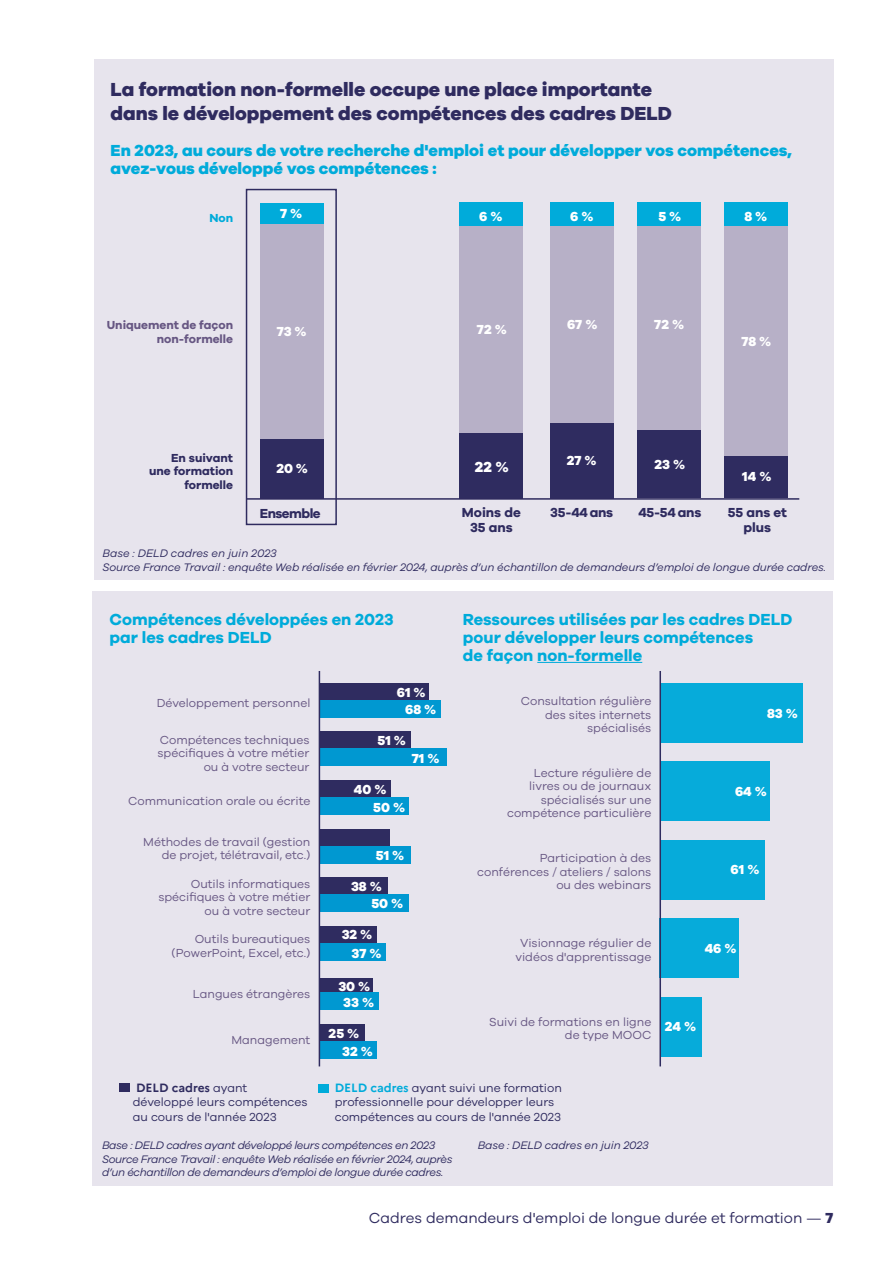
<style>
.page{position:relative;width:893px;height:1263px;background:#fff}
.page>*{position:absolute;margin:0;border:0;box-sizing:border-box;transform-origin:0 0}
.t1{font:800 19.5px/23.4px "Galano Grotesque";color:#2f2b5f}
.t2{font:700 16.5px/18px "Galano Grotesque";color:#00abda}
.t3{font:800 16.5px/18px "Galano Grotesque";color:#00abda}
.t4{font:15px "Galano Grotesque";color:#2f2b5f}
.t5{font:800 15px "Galano Grotesque";color:#fff}
.t6{font:800 13.5px/17.9px "Galano Grotesque";color:#fff}
.t7{font:700 13.5px/15px "Galano Grotesque";letter-spacing:-.01em;color:#2f2b5f;text-align:center}
.t8{font:700 13.5px "Galano Grotesque";letter-spacing:-.04em;color:#2f2b5f}
.t9{font:12px/13.5px "Galano Grotesque";color:#675783;text-align:right}
.t10{font:12px/14.4px "Galano Grotesque";color:#2f2b5f}
.t11{font:700 12px/13.5px "Galano Grotesque";color:#675783;text-align:right}
.t12{font:700 12px/13.5px "Galano Grotesque";color:#2f2b5f;text-align:right}
.t13{font:700 12px "Marianne";color:#2f2b5f}
.t14{font:700 12px "Galano Grotesque";color:#00abda}
.t15{font:italic 11.25px/13.5px "Galano Grotesque";letter-spacing:-.03em;color:#2f2b5f}
.t16{font:italic 11.25px/13.5px "Galano Grotesque";letter-spacing:-.01em;color:#2f2b5f}
.s1{font-family:"Galano Grotesque";font-weight:400}
.s2{font-family:"Marianne";font-weight:700;color:#00abda}
.s3{font-weight:800}
</style>
<div class="page">
<div style="left:94px;top:60px;width:739px;height:520px;background:#e7e4ed"></div>
<div style="left:92px;top:591px;width:741px;height:594px;background:#e7e4ed"></div>
<hr style="left:537px;top:662px;width:105px;height:1px;background:#00abda">
<div style="left:260px;top:223px;width:64px;height:216px;background:#b7b0c7"></div>
<div style="left:260px;top:203px;width:64px;height:20px;background:#00abda"></div>
<div style="left:260px;top:439px;width:64px;height:59px;background:#2f2c60"></div>
<div style="left:637px;top:430px;width:64px;height:68px;background:#2f2c60"></div>
<div style="left:637px;top:217px;width:64px;height:213px;background:#b7b0c7"></div>
<div style="left:637px;top:203px;width:64px;height:23px;background:#00abda"></div>
<div style="left:724px;top:226px;width:64px;height:231px;background:#b7b0c7"></div>
<div style="left:724px;top:203px;width:64px;height:23px;background:#00abda"></div>
<div style="left:724px;top:457px;width:64px;height:41px;background:#2f2c60"></div>
<div style="left:550px;top:423px;width:64px;height:75px;background:#2f2c60"></div>
<div style="left:550px;top:220px;width:64px;height:203px;background:#b7b0c7"></div>
<div style="left:550px;top:203px;width:64px;height:23px;background:#00abda"></div>
<div style="left:459px;top:220px;width:64px;height:213px;background:#b7b0c7"></div>
<div style="left:459px;top:433px;width:64px;height:65px;background:#2f2c60"></div>
<div style="left:459px;top:203px;width:64px;height:23px;background:#00abda"></div>
<div style="left:660px;top:683px;width:142px;height:59px;background:#06abda"></div>
<div style="left:660px;top:761px;width:110px;height:60px;background:#06abda"></div>
<div style="left:660px;top:840px;width:105px;height:59px;background:#06abda"></div>
<div style="left:660px;top:918px;width:79px;height:60px;background:#06abda"></div>
<div style="left:660px;top:997px;width:41px;height:59px;background:#06abda"></div>
<hr style="left:246px;top:498px;width:553px;height:2px;background:#2f2b5f">
<hr style="left:659px;top:671px;width:2px;height:395px;background:#2f2b5f">
<div style="left:320px;top:683px;width:109px;height:17px;background:#2f2c60"></div>
<div style="left:320px;top:700px;width:121px;height:17px;background:#0098d1"></div>
<div style="left:320px;top:732px;width:91px;height:17px;background:#2f2c60"></div>
<div style="left:320px;top:749px;width:126px;height:17px;background:#0098d1"></div>
<div style="left:320px;top:780px;width:71px;height:17px;background:#2f2c60"></div>
<div style="left:320px;top:797px;width:89px;height:17px;background:#0098d1"></div>
<div style="left:320px;top:829px;width:69px;height:17px;background:#2f2c60"></div>
<div style="left:320px;top:846px;width:91px;height:17px;background:#0098d1"></div>
<div style="left:320px;top:878px;width:68px;height:17px;background:#2f2c60"></div>
<div style="left:320px;top:895px;width:89px;height:17px;background:#0098d1"></div>
<div style="left:320px;top:926px;width:57px;height:17px;background:#2f2c60"></div>
<div style="left:320px;top:943px;width:66px;height:17px;background:#0098d1"></div>
<div style="left:320px;top:979px;width:53px;height:17px;background:#2f2c60"></div>
<div style="left:320px;top:993px;width:59px;height:17px;background:#0098d1"></div>
<div style="left:320px;top:1024px;width:44px;height:17px;background:#2f2c60"></div>
<div style="left:320px;top:1041px;width:57px;height:17px;background:#0098d1"></div>
<hr style="left:319px;top:671px;width:1px;height:395px;background:#2f2b5f">
<div style="left:318px;top:1084px;width:10px;height:8px;background:#00abda"></div>
<div style="left:119px;top:1083px;width:10px;height:9px;background:#2f2b5f"></div>
<div style="left:246px;top:189px;width:91px;height:336px;border:2px solid #2f2b5f"></div>
<h1 class="t1" style="left:111px;top:77px;width:563px">La formation non-formelle occupe une place importante dans le développement des compétences des cadres DELD</h1>
<h2 class="t3" style="left:111px;top:140px;width:683px">En 2023, au cours de votre recherche d'emploi et pour développer vos compétences, avez-vous développé vos compétences :</h2>
<p class="t6" style="left:280px;top:204px;width:24px">7%</p>
<p class="t14" style="left:209px;top:210px;width:25px">Non</p>
<p class="t6" style="left:479px;top:207px;width:25px">6%</p>
<p class="t6" style="left:570px;top:207px;width:25px">6%</p>
<p class="t6" style="left:658px;top:207px;width:24px">5%</p>
<p class="t6" style="left:744px;top:207px;width:24px">8%</p>
<p class="t11" style="left:107px;top:318px;width:128px">Uniquement de façon non-formelle</p>
<p class="t6" style="left:277px;top:322px;width:32px">73 %</p>
<p class="t6" style="left:477px;top:320px;width:32px">72%</p>
<p class="t6" style="left:567px;top:315px;width:32px">67 %</p>
<p class="t6" style="left:654px;top:315px;width:32px">72%</p>
<p class="t6" style="left:741px;top:332px;width:31px">78 %</p>
<p class="t12" style="left:149px;top:451px;width:86px">En suivant une formation formelle</p>
<p class="t6" style="left:276px;top:459px;width:33px">20 %</p>
<p class="t5" style="left:475px;top:457px;width:35px">22 %</p>
<p class="t6" style="left:567px;top:451px;width:31px">27 %</p>
<p class="t6" style="left:654px;top:455px;width:32px">23 %</p>
<p class="t6" style="left:742px;top:467px;width:31px">14 %</p>
<p class="t8" style="left:260px;top:505px;width:62px">Ensemble</p>
<p class="t7" style="left:462px;top:504px;width:60px">Moins de<br>35 ans</p>
<p class="t7" style="left:550px;top:504px;width:64px">35-44 ans</p>
<p class="t7" style="left:638px;top:504px;width:64px">45-54 ans</p>
<p class="t7" style="left:728px;top:504px;width:61px">55 ans et plus</p>
<p class="t16" style="left:103px;top:547px;width:725px">Base : DELD cadres en juin 2023<br>Source France Travail : enquête Web réalisée en février 2024, auprès d’un échantillon de demandeurs d’emploi de longue durée cadres.</p>
<h2 class="t2" style="left:109px;top:610px;width:286px">Compétences développées en 2023 par les cadres DELD</h2>
<h2 class="t2" style="left:463px;top:610px;width:331px">Ressources utilisées par les cadres DELD pour développer leurs compétences<br>de façon non-formelle</h2>
<p class="t9" style="left:157px;top:696px;width:155px">Développement personnel</p>
<p class="t9" style="left:157px;top:732px;width:154px">Compétences techniques spécifiques à votre métier ou à votre secteur</p>
<p class="t9" style="left:128px;top:793px;width:184px">Communication orale ou écrite</p>
<p class="t9" style="left:143px;top:834px;width:169px">Méthodes de travail (gestion de projet, télétravail, etc.)</p>
<p class="t9" style="left:158px;top:876px;width:154px">Outils informatiques spécifiques à votre métier ou à votre secteur</p>
<p class="t9" style="left:171px;top:932px;width:140px">Outils bureautiques (PowerPoint, Excel, etc.)</p>
<p class="t9" style="left:193px;top:987px;width:119px">Langues étrangères</p>
<p class="t9" style="left:231px;top:1032px;width:80px">Management</p>
<p class="t13" style="left:136px;top:1080px;width:113px">DELD cadres <span class="s1">ayant</span></p>
<p class="t10" style="left:133px;top:1094px;width:176px">développé leurs compétences au cours de l'année 2023</p>
<p class="t6" style="left:405px;top:683px;width:33px;text-indent:-8px">61%<br>68 %</p>
<p class="t6" style="left:378px;top:731px;width:30px">51 %</p>
<p class="t6" style="left:412px;top:749px;width:29px">71 %</p>
<p class="t6" style="left:373px;top:780px;width:33px;text-indent:-19px">40 %<br>50 %</p>
<p class="t6" style="left:376px;top:846px;width:30px">51 %</p>
<p class="t6" style="left:371px;top:878px;width:33px;line-height:16.8px;text-indent:-20px">38 %<br>50 %</p>
<p class="t6" style="left:351px;top:924px;width:32px;line-height:18.9px;text-indent:-10px">32 %<br>37 %</p>
<p class="t6" style="left:338px;top:978px;width:37px;line-height:16.4px;text-align:center">30 %<br>33%</p>
<p class="t6" style="left:342px;top:1024px;width:32px;text-indent:-14px">25 %<br>32 %</p>
<p class="t10" style="left:335px;top:1080px;width:229px"><span class="s2">DELD cadres</span> ayant suivi une formation professionnelle pour développer leurs compétences au cours de l'année 2023</p>
<p class="t9" style="left:521px;top:694px;width:132px">Consultation régulière des sites internets spécialisés</p>
<p class="t9" style="left:507px;top:766px;width:146px">Lecture régulière de livres ou de journaux spécialisés sur une compétence particulière</p>
<p class="t9" style="left:477px;top:851px;width:176px">Participation à des conférences / ateliers / salons ou des webinars</p>
<p class="t9" style="left:515px;top:936px;width:137px;text-align:center">Visionnage régulier de vidéos d'apprentissage</p>
<p class="t9" style="left:489px;top:1015px;width:164px">Suivi de formations en ligne de type MOOC</p>
<p class="t15" style="left:102px;top:1138px;width:352px">Base : DELD cadres ayant développé leurs compétences en 2023<br>Source France Travail : enquête Web réalisée en février 2024, auprès d’un échantillon de demandeurs d’emploi de longue durée cadres.</p>
<p class="t16" style="left:478px;top:1138px;width:172px">Base : DELD cadres en juin 2023</p>
<p class="t6" style="left:767px;top:704px;width:32px">83 %</p>
<p class="t6" style="left:735px;top:782px;width:33px">64 %</p>
<p class="t6" style="left:731px;top:860px;width:30px">61%</p>
<p class="t6" style="left:705px;top:939px;width:33px">46 %</p>
<p class="t6" style="left:665px;top:1017px;width:33px">24%</p>
<p class="t4" style="left:369px;top:1208px;width:466px">Cadres demandeurs d'emploi de longue durée et formation — <span class="s3">7</span></p>
</div>
